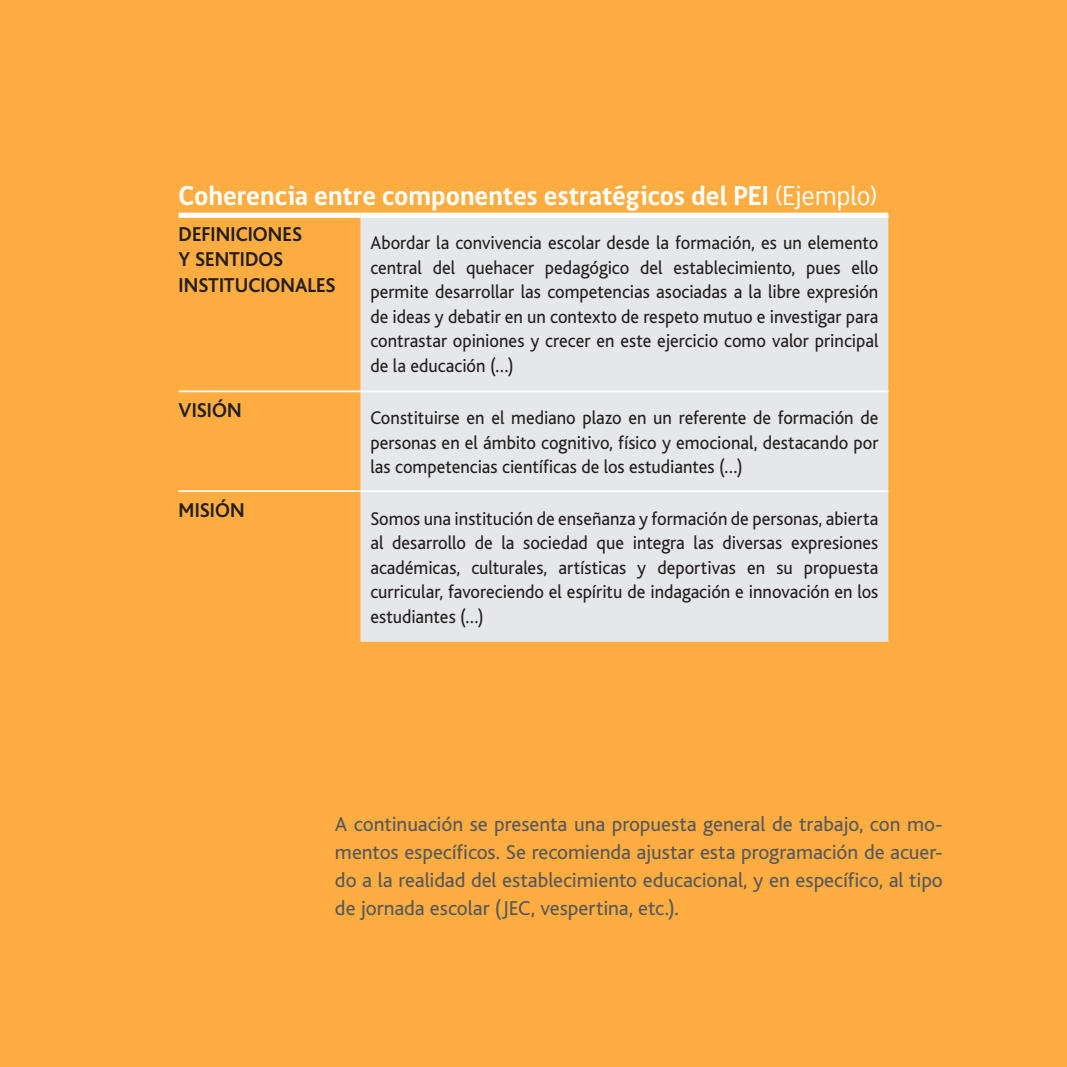
<style>
.page{position:relative;width:1067px;height:1067px;background:#fff}
.page>*{position:absolute;margin:0;border:0;box-sizing:border-box;transform-origin:0 0}
.t1{font:700 28px "gob CL";color:#fff;scale:.95 1}
.t2{font:21px/28px "Bliss";letter-spacing:-.005em;color:#57585a;text-align:justify}
.t3{font:700 21px/25.2px "Bliss";color:#231f20;scale:.95 1}
.t4{font:19.25px/24.5px "Bliss";color:#231f20;text-align:justify;scale:.95 1}
.s1{font-weight:400}
</style>
<div class="page">
<div style="left:0;top:1px;width:1066px;height:1066px;background:#ffad40"></div>
<div style="left:360px;top:218px;width:528px;height:424px;background:#e6e7e9"></div>
<hr style="left:179px;top:390px;width:181px;height:2px;background:#fff">
<hr style="left:360px;top:390px;width:528px;height:2px;background:#fff">
<hr style="left:179px;top:490px;width:181px;height:2px;background:#fff">
<hr style="left:360px;top:490px;width:528px;height:2px;background:#fff">
<div style="left:179px;top:213px;width:181px;height:5px;background:#fff"></div>
<div style="left:360px;top:213px;width:528px;height:5px;background:#fff"></div>
<h1 class="t1" style="left:179px;top:176px;width:736px">Coherencia entre componentes estratégicos del PEI <span class="s1">(Ejemplo)</span></h1>
<p class="t3" style="left:179px;top:222px;width:167px">DEFINICIONES<br>Y SENTIDOS<br>INSTITUCIONALES</p>
<p class="t4" style="left:370px;top:231px;width:536px">Abordar la convivencia escolar desde la formación, es un elemento central del quehacer pedagógico del establecimiento, pues ello permite desarrollar las competencias asociadas a la libre expresión de ideas y debatir en un contexto de respeto mutuo e investigar para contrastar opiniones y crecer en este ejercicio como valor principal de la educación (…)</p>
<p class="t3" style="left:179px;top:398px;width:68px">VISIÓN</p>
<p class="t4" style="left:370px;top:406px;width:536px">Constituirse en el mediano plazo en un referente de formación de personas en el ámbito cognitivo, físico y emocional, destacando por las competencias científicas de los estudiantes (…)</p>
<p class="t3" style="left:179px;top:498px;width:71px">MISIÓN</p>
<p class="t4" style="left:370px;top:506px;width:536px">Somos una institución de enseñanza y formación de personas, abierta al desarrollo de la sociedad que integra las diversas expresiones académicas, culturales, artísticas y deportivas en su propuesta curricular, favoreciendo el espíritu de indagación e innovación en los estudiantes (…)</p>
<p class="t2" style="left:335px;top:810px;width:609px">A continuación se presenta una propuesta general de trabajo, con mo&shy;mentos específicos. Se recomienda ajustar esta programación de acuer&shy;do a la realidad del establecimiento educacional, y en específico, al tipo de jornada escolar (JEC, vespertina, etc.).</p>
</div>
